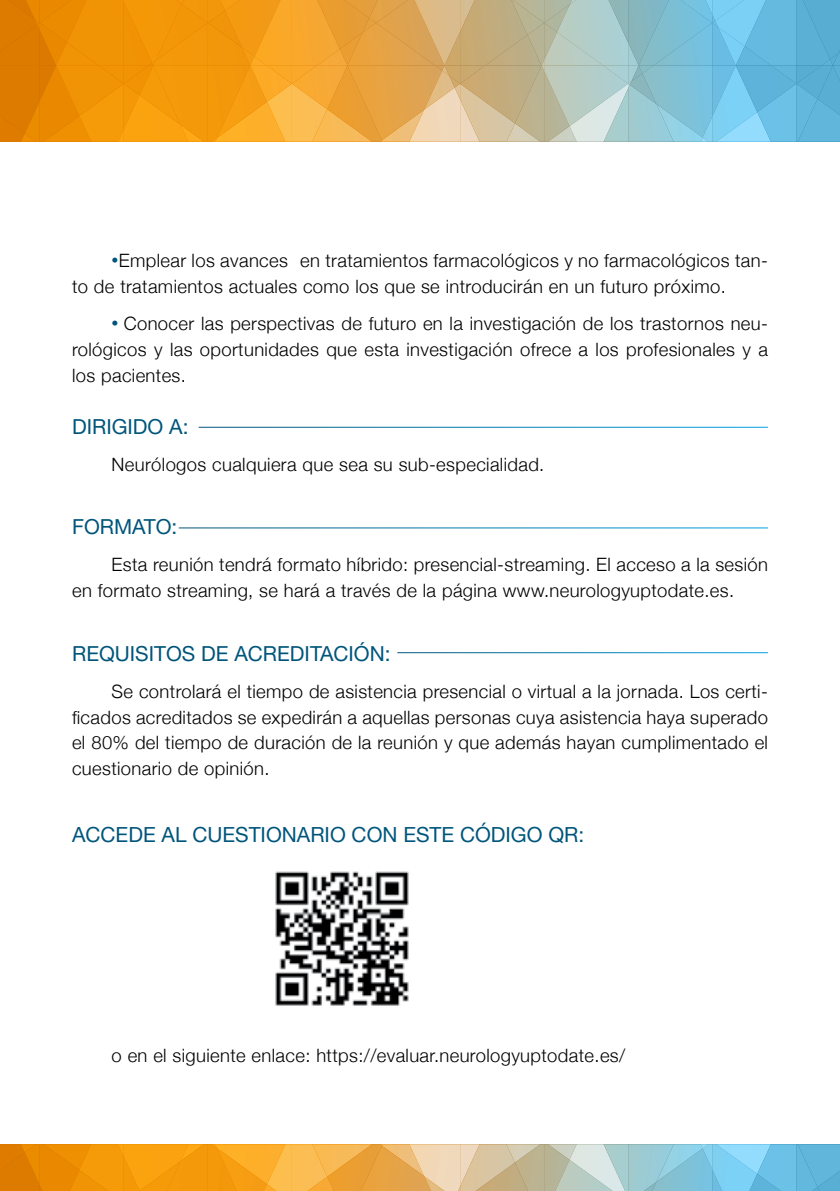
<style>
.page{position:relative;width:840px;height:1191px;background:#fff}
.page>*{position:absolute;margin:0;border:0;box-sizing:border-box;transform-origin:0 0}
.t1{font:20.8px "Helvetica Neue";color:#00557b}
.t2{font:20.8px "Helvetica Neue";color:#00557b}
.t3{font:300 18.4px/25.8px "Helvetica Neue";letter-spacing:.02em;color:#000}
.s1{font-size:14px;color:#00557b}
</style>
<div class="page">
<svg style="left:547px;top:0;width:292px;height:142px;background:#85c2d5"></svg>
<svg style="left:0;top:0;width:547px;height:142px;background:#e6a035"></svg>
<svg style="left:547px;top:1144px;width:292px;height:47px;background:#8ec7da"></svg>
<svg style="left:0;top:1144px;width:547px;height:47px;background:#eba73e"></svg>
<img style="left:275px;top:871px;width:134px;height:135px">
<p class="t3" style="left:72px;top:246px;width:697px;text-indent:40px"><span class="s1">•</span>Emplear los avances en tratamientos farmacológicos y no farmacológicos tan&shy;to de tratamientos actuales como los que se introducirán en un futuro próximo.</p>
<p class="t3" style="left:72px;top:309px;width:697px;text-align:justify;text-indent:40px"><span class="s1">•</span> Conocer las perspectivas de futuro en la investigación de los trastornos neu&shy;rológicos y las oportunidades que esta investigación ofrece a los profesionales y a los pacientes.</p>
<p class="t1" style="left:72px;top:414px;width:118px">DIRIGIDO A:</p>
<p class="t3" style="left:111px;top:450px;width:434px">Neurólogos cualquiera que sea su sub-especialidad.</p>
<p class="t1" style="left:72px;top:514px;width:107px">FORMATO:</p>
<p class="t3" style="left:72px;top:550px;width:697px;text-indent:39px">Esta reunión tendrá formato híbrido: presencial-streaming. El acceso a la sesión en formato streaming, se hará a través de la página www.neurologyuptodate.es.</p>
<p class="t1" style="left:72px;top:640px;width:320px">REQUISITOS DE ACREDITACIÓN :</p>
<p class="t3" style="left:72px;top:677px;width:697px;text-align:justify;text-indent:40px">Se controlará el tiempo de asistencia presencial o virtual a la jornada. Los certi&shy;ficados acreditados se expedirán a aquellas personas cuya asistencia haya superado el 80% del tiempo de duración de la reunión y que además hayan cumplimentado el cuestionario de opinión.</p>
<p class="t2" style="left:72px;top:819px;width:513px">ACCEDE AL CUESTIONARIO CON ESTE CÓDIGO QR:</p>
<p class="t3" style="left:111px;top:1040px;width:515px">o en el siguiente enlace: https://evaluar.neurologyuptodate.es/</p>
</div>
